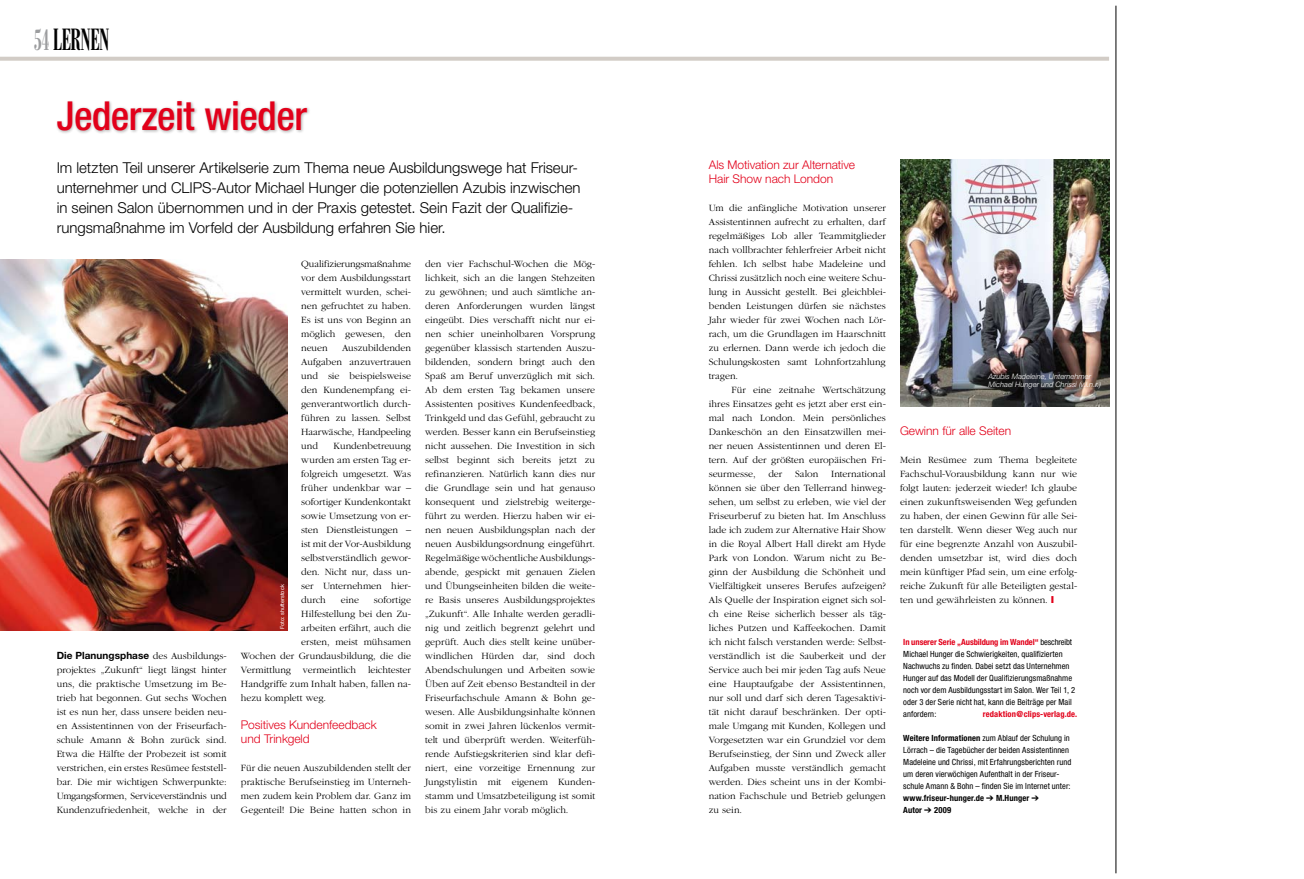
<style>
.page{position:relative;width:1304px;height:879px;background:#fff}
.page>*{position:absolute;margin:0;border:0;box-sizing:border-box;transform-origin:0 0}
.t1{font:500 condensed 40px "Helvetica Neue";letter-spacing:-.015em;color:#e2001a}
.t2{font:700 condensed 33px "Bodoni";color:#000;scale:.6 1}
.t3{font:300 15px/20px "Helvetica Neue";color:#000}
.t4{font:300 12px/14px "Helvetica Neue";color:#e2001a}
.t5{font:300 10px/14px "Garamond";color:#000;text-align:justify}
.t6{font:700 10px "Helvetica Neue";letter-spacing:.005em;color:#000}
.t7{font:condensed 8.5px/12px "Helvetica Neue";letter-spacing:.005em;color:#000}
.t8{font:700 condensed 8.5px "Helvetica Neue";letter-spacing:.01em;color:#e2001a}
.t9{font:italic 300 7.5px/8px "Helvetica Neue";color:#fff}
.t10{font:5.5px "Helvetica Neue";color:#fff}
.s1{color:#9c9d9f}
.s2{font-family:"Garamond";font-weight:300}
.s3{color:#e2001a}
.s4{font-weight:700;color:#e2001a}
.s5{font-weight:700}
</style>
<div class="page">
<svg style="left:0;top:57px;width:1109px;height:4px;background:#d5cfca"></svg>
<img style="left:0;top:259px;width:287px;height:372px">
<img style="left:900px;top:160px;width:209px;height:247px">
<div style="left:56px;top:100px;width:255px;height:35px;background:#000;opacity:.3"></div>
<hr style="left:1116px;top:6px;width:1px;height:867px;background:#000">
<h2 class="t2" style="left:34px;top:21px;width:127px"><span class="s1">54</span> LERNEN</h2>
<h1 class="t1" style="left:57px;top:92px;width:252px">Jederzeit wieder</h1>
<p class="t3" style="left:57px;top:157px;width:525px">Im letzten Teil unserer Artikelserie zum Thema neue Ausbildungswege hat Friseur&shy;unternehmer und CLIPS-Autor Michael Hunger die potenziellen Azubis inzwischen in seinen Salon übernommen und in der Praxis getestet. Sein Fazit der Qualifizie&shy;rungsmaßnahme im Vorfeld der Ausbildung erfahren Sie hier.</p>
<p class="t6" style="left:57px;top:649px;width:172px">Die Planungsphase <span class="s2">des Ausbildungs-</span></p>
<p class="t5" style="left:57px;top:663px;width:172px">projektes „Zukunft“ liegt längst hinter uns, die praktische Umsetzung im Be&shy;trieb hat begonnen. Gut sechs Wochen ist es nun her, dass unsere beiden neu&shy;en Assistentinnen von der Friseurfach&shy;schule Amann &amp; Bohn zurück sind.<br>Etwa die Hälfte der Probezeit ist somit verstrichen, ein erstes Resümee feststell&shy;bar. Die mir wichtigen Schwerpunkte:<br>Umgangsformen, Serviceverständnis und Kundenzufriedenheit, welche in der</p>
<p class="t5" style="left:301px;top:257px;width:111px">Qualifizierungsmaßnahme vor dem Ausbildungsstart vermittelt wurden, schei&shy;nen gefruchtet zu haben.<br>Es ist uns von Beginn an möglich gewesen, den neuen</p>
<p class="t5" style="left:301px;top:341px;width:111px;text-indent:41px">Auszubildenden Aufgaben anzuvertrauen und sie beispielsweise den Kundenempfang ei&shy;genverantwortlich durch&shy;führen zu lassen. Selbst Haarwäsche, Handpeeling und</p>
<p class="t5" style="left:301px;top:439px;width:111px;text-indent:32px">Kundenbetreuung wurden am ersten Tag er&shy;folgreich umgesetzt. Was früher undenkbar war – sofortiger Kundenkontakt sowie Umsetzung von er&shy;sten Dienstleistungen – ist mit der Vor-Ausbildung selbstverständlich gewor&shy;den. Nicht nur, dass un&shy;ser Unternehmen hier&shy;durch</p>
<p class="t10" style="left:279px;top:629px;width:46px;rotate:-90deg">Foto: shutterstock</p>
<p class="t5" style="left:341px;top:593px;width:20px">eine</p>
<p class="t5" style="left:374px;top:593px;width:39px">sofortige</p>
<p class="t5" style="left:301px;top:607px;width:111px">Hilfestellung bei den Zu-</p>
<p class="t5" style="left:301px;top:621px;width:111px">arbeiten erfährt, auch die</p>
<p class="t5" style="left:301px;top:635px;width:111px">ersten, meist mühsamen</p>
<p class="t5" style="left:241px;top:649px;width:172px">Wochen der Grundausbildung, die die</p>
<p class="t5" style="left:241px;top:663px;width:172px">Vermittlung vermeintlich leichtester</p>
<p class="t5" style="left:241px;top:677px;width:172px">Handgriffe zum Inhalt haben, fallen na-</p>
<p class="t5" style="left:241px;top:691px;width:87px">hezu komplett weg.</p>
<p class="t4" style="left:241px;top:717px;width:137px">Positives Kundenfeedback und Trinkgeld</p>
<p class="t5" style="left:241px;top:761px;width:172px">Für die neuen Auszubildenden stellt der praktische Berufseinstieg im Unterneh&shy;men zudem kein Problem dar. Ganz im Gegenteil! Die Beine hatten schon in</p>
<p class="t5" style="left:425px;top:257px;width:172px">den vier Fachschul-Wochen die Mög&shy;lichkeit, sich an die langen Stehzeiten zu gewöhnen; und auch sämtliche an&shy;deren Anforderungen wurden längst eingeübt. Dies verschafft nicht nur ei&shy;nen schier uneinholbaren Vorsprung gegenüber klassisch startenden Auszu&shy;bildenden, sondern bringt auch den Spaß am Beruf unverzüglich mit sich.<br>Ab dem ersten Tag bekamen unsere Assistenten positives Kundenfeedback, Trinkgeld und das Gefühl, gebraucht zu werden. Besser kann ein Berufseinstieg nicht aussehen. Die Investition in sich selbst beginnt sich bereits jetzt zu refinanzieren. Natürlich kann dies nur die Grundlage sein und hat genauso konsequent und zielstrebig weiterge&shy;führt zu werden. Hierzu haben wir ei&shy;nen neuen Ausbildungsplan nach der neuen Ausbildungsordnung eingeführt.<br>Regelmäßige wöchentliche Ausbildungs&shy;abende, gespickt mit genauen Zielen und Übungseinheiten bilden die weite&shy;re Basis unseres Ausbildungsprojektes „Zukunft“. Alle Inhalte werden geradli&shy;nig und zeitlich begrenzt gelehrt und geprüft. Auch dies stellt keine unüber&shy;windlichen Hürden dar, sind doch Abendschulungen und Arbeiten sowie Üben auf Zeit ebenso Bestandteil in der Friseurfachschule Amann &amp; Bohn ge&shy;wesen. Alle Ausbildungsinhalte können somit in zwei Jahren lückenlos vermit&shy;telt und überprüft werden. Weiterfüh&shy;rende Aufstiegskriterien sind klar defi&shy;niert, eine vorzeitige Ernennung zur Jungstylistin mit eigenem Kunden&shy;stamm und Umsatzbeteiligung ist somit bis zu einem Jahr vorab möglich.</p>
<p class="t4" style="left:709px;top:157px;width:148px">Als Motivation zur Alternative<br>Hair Show nach London</p>
<p class="t5" style="left:709px;top:201px;width:179px">Um die anfängliche Motivation unserer Assistentinnen aufrecht zu erhalten, darf regelmäßiges Lob aller Teammitglieder nach vollbrachter fehlerfreier Arbeit nicht fehlen. Ich selbst habe Madeleine und Chrissi zusätzlich noch eine weitere Schu&shy;lung in Aussicht gestellt. Bei gleichblei&shy;benden Leistungen dürfen sie nächstes Jahr wieder für zwei Wochen nach Lör&shy;rach, um die Grundlagen im Haarschnitt zu erlernen. Dann werde ich jedoch die Schulungskosten samt Lohnfortzahlung tragen.</p>
<p class="t5" style="left:709px;top:383px;width:179px;text-indent:23px">Für eine zeitnahe Wertschätzung ihres Einsatzes geht es jetzt aber erst ein&shy;mal nach London. Mein persönliches Dankeschön an den Einsatzwillen mei&shy;ner neuen Assistentinnen und deren El&shy;tern. Auf der größten europäischen Fri&shy;seurmesse,</p>
<p class="t5" style="left:709px;top:467px;width:179px;text-indent:122px">International können sie über den Tellerrand hinweg&shy;sehen, um selbst zu erleben, wie viel der Friseurberuf zu bieten hat. Im Anschluss lade ich zudem zur Alternative Hair Show in die Royal Albert Hall direkt am Hyde Park von London. Warum nicht zu Be&shy;ginn der Ausbildung die Schönheit und Vielfältigkeit unseres Berufes aufzeigen?<br>Als Quelle der Inspiration eignet sich sol&shy;ch eine Reise sicherlich besser als täg&shy;liches Putzen und Kaffeekochen. Damit ich nicht falsch verstanden werde: Selbst&shy;verständlich ist die Sauberkeit und der Service auch bei mir jeden Tag aufs Neue eine Hauptaufgabe der Assistentinnen, nur soll und darf sich deren Tagesaktivi&shy;tät nicht darauf beschränken. Der opti&shy;male Umgang mit Kunden, Kollegen und Vorgesetzten war ein Grundziel vor dem Berufseinstieg, der Sinn und Zweck aller Aufgaben musste verständlich gemacht werden. Dies scheint uns in der Kombi&shy;nation Fachschule und Betrieb gelungen zu sein.</p>
<p class="t5" style="left:768px;top:467px;width:15px">der</p>
<p class="t5" style="left:795px;top:467px;width:25px">Salon</p>
<p class="t9" style="left:988px;top:373px;width:114px">Azubis Madeleine, Unternehmer<br>Michael Hunger und Chrissi (v.l.n.r.)</p>
<p class="t4" style="left:900px;top:423px;width:113px">Gewinn für alle Seiten</p>
<p class="t5" style="left:900px;top:453px;width:179px">Mein Resümee zum Thema begleitete Fachschul-Vorausbildung kann nur wie folgt lauten: jederzeit wieder! Ich glaube einen zukunftsweisenden Weg gefunden zu haben, der einen Gewinn für alle Sei&shy;ten darstellt. Wenn dieser Weg auch nur für eine begrenzte Anzahl von Auszubil&shy;denden umsetzbar ist, wird dies doch mein künftiger Pfad sein, um eine erfolg&shy;reiche Zukunft für alle Beteiligten gestal&shy;ten und gewährleisten zu können. <span class="s3">❙</span></p>
<p class="t7" style="left:903px;top:636px;width:174px"><span class="s4">In unserer Serie „Ausbildung im Wandel“</span> beschreibt Michael Hunger die Schwierigkeiten, qualifizierten Nachwuchs zu finden. Dabei setzt das Unternehmen Hunger auf das Modell der Qualifizierungsmaßnahme noch vor dem Ausbildungsstart im Salon. Wer Teil 1, 2 oder 3 der Serie nicht hat, kann die Beiträge per Mail anfordern:</p>
<p class="t8" style="left:983px;top:709px;width:96px">redaktion@clips-verlag.de.</p>
<p class="t7" style="left:903px;top:732px;width:170px"><span class="s5">Weitere Informationen</span> zum Ablauf der Schulung in Lörrach – die Tagebücher der beiden Assistentinnen Madeleine und Chrissi, mit Erfahrungsberichten rund um deren vierwöchigen Aufenthalt in der Friseur&shy;schule Amann &amp; Bohn – finden Sie im Internet unter: <span class="s5">www.friseur-hunger.de</span> ➔ <span class="s5">M.Hunger</span> ➔<br><span class="s5">Autor</span> ➔ <span class="s5">2009</span></p>
</div>
